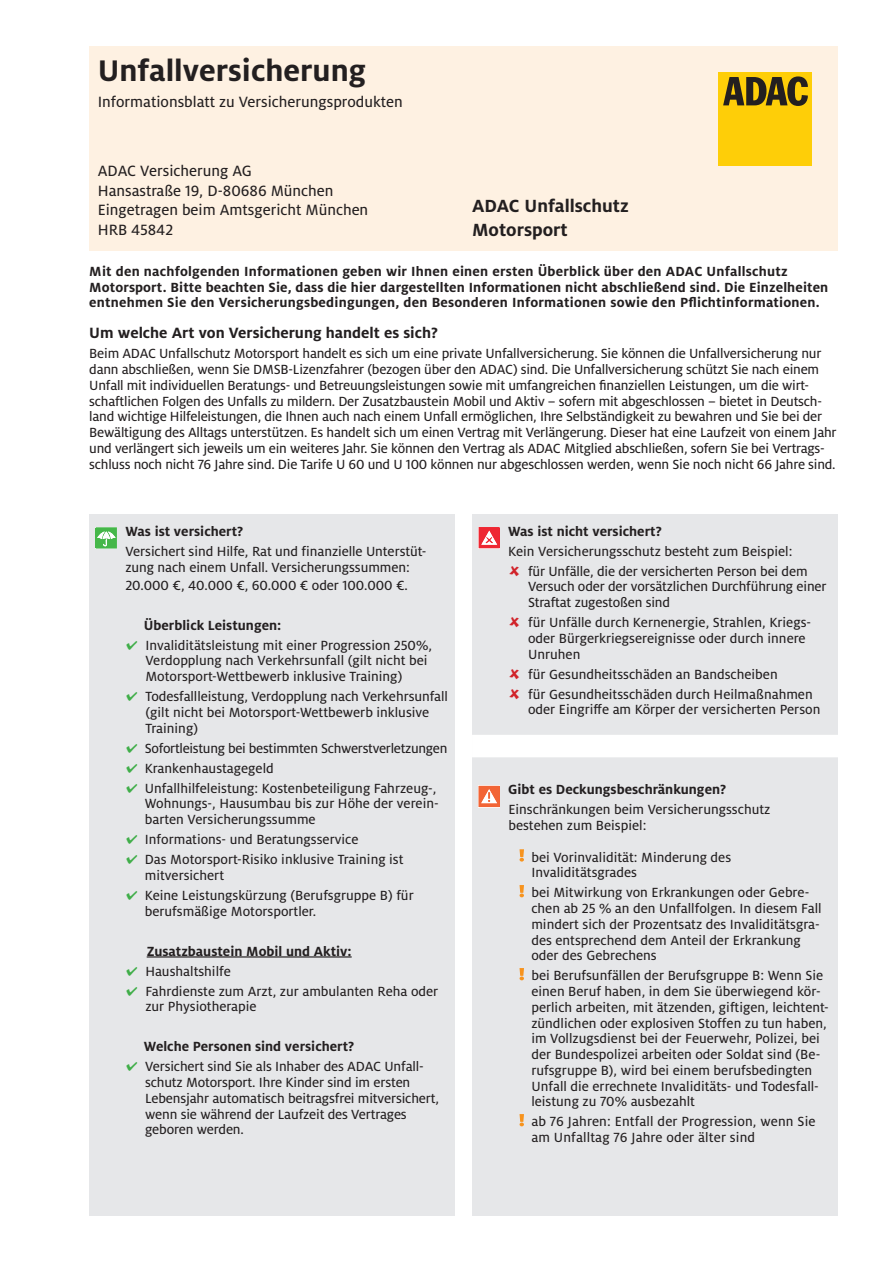
<style>
.page{position:relative;width:893px;height:1263px;background:#fff}
.page>*{position:absolute;margin:0;border:0;box-sizing:border-box;transform-origin:0 0}
.t1{font:700 33px "Milo ADAC";color:#231f20}
.t2{font:700 19.5px/24px "Milo ADAC";color:#231f20}
.t3{font:16.5px/19.5px "Milo ADAC Text";color:#231f20}
.t4{font:700 16.5px "Milo ADAC";color:#231f20}
.t5{font:14.7px/15.8px "Milo ADAC Text";letter-spacing:-.005em;color:#231f20}
.t6{font:700 14.7px/15.8px "Milo ADAC";letter-spacing:.005em;color:#231f20}
.s1{color:#40ae49}
</style>
<div class="page">
<div style="left:89px;top:47px;width:749px;height:204px;background:#fef1e2"></div>
<div style="left:89px;top:514px;width:366px;height:702px;background:#e6e7e9"></div>
<hr style="left:147px;top:956px;width:205px;height:1px;background:#231f20">
<svg style="left:96px;top:527px;width:21px;height:22px"></svg>
<div style="left:472px;top:514px;width:366px;height:702px;background:#e6e7e9"></div>
<svg style="left:478px;top:527px;width:22px;height:22px"></svg>
<img style="left:479px;top:527px;width:21px;height:21px">
<img style="left:481px;top:530px;width:16px;height:15px">
<svg style="left:478px;top:807px;width:22px;height:1px"></svg>
<img style="left:478px;top:786px;width:22px;height:21px">
<img style="left:481px;top:789px;width:16px;height:14px">
<svg style="left:519px;top:849px;width:5px;height:12px"></svg>
<svg style="left:519px;top:885px;width:5px;height:12px"></svg>
<svg style="left:519px;top:968px;width:5px;height:12px"></svg>
<svg style="left:519px;top:1114px;width:5px;height:12px"></svg>
<div style="left:719px;top:72px;width:93px;height:94px;background:#fece08"></div>
<svg style="left:723px;top:76px;width:85px;height:30px"></svg>
<div style="left:472px;top:735px;width:383px;height:22px;background:#fff"></div>
<h1 class="t1" style="left:98px;top:52px;width:270px">Unfallversicherung</h1>
<p class="t3" style="left:98px;top:92px;width:306px">Informationsblatt zu Versicherungsprodukten</p>
<p class="t3" style="left:98px;top:161px;width:272px">ADAC Versicherung AG<br>Hansastraße 19, D-80686 München<br>Eingetragen beim Amtsgericht München<br>HRB 45842</p>
<h2 class="t2" style="left:472px;top:194px;width:158px">ADAC Unfallschutz<br>Motorsport</h2>
<p class="t6" style="left:89px;top:263px;width:740px">Mit den nachfolgenden Informationen geben wir Ihnen einen ersten Überblick über den ADAC Unfallschutz<br>Motorsport. Bitte beachten Sie, dass die hier dargestellten Informationen nicht abschließend sind. Die Einzelheiten entnehmen Sie den Versicherungsbedingungen, den Besonderen Informationen sowie den Pflichtinformationen.</p>
<p class="t4" style="left:89px;top:324px;width:350px">Um welche Art von Versicherung handelt es sich?</p>
<p class="t5" style="left:89px;top:346px;width:749px">Beim ADAC Unfallschutz Motorsport handelt es sich um eine private Unfallversicherung. Sie können die Unfallversicherung nur dann abschließen, wenn Sie DMSB-Lizenzfahrer (bezogen über den ADAC) sind. Die Unfallversicherung schützt Sie nach einem Unfall mit individuellen Beratungs- und Betreuungsleistungen sowie mit umfangreichen finanziellen Leistungen, um die wirt&shy;schaftlichen Folgen des Unfalls zu mildern. Der Zusatzbaustein Mobil und Aktiv – sofern mit abgeschlossen – bietet in Deutsch&shy;land wichtige Hilfeleistungen, die Ihnen auch nach einem Unfall ermöglichen, Ihre Selbständigkeit zu bewahren und Sie bei der Bewältigung des Alltags unterstützen. Es handelt sich um einen Vertrag mit Verlängerung. Dieser hat eine Laufzeit von einem Jahr und verlängert sich jeweils um ein weiteres Jahr. Sie können den Vertrag als ADAC Mitglied abschließen, sofern Sie bei Vertrags&shy;schluss noch nicht 76 Jahre sind. Die Tarife U 60 und U 100 können nur abgeschlossen werden, wenn Sie noch nicht 66 Jahre sind.</p>
<p class="t6" style="left:125px;top:523px;width:119px">Was ist versichert?</p>
<p class="t5" style="left:125px;top:543px;width:302px">Versichert sind Hilfe, Rat und finanzielle Unterstüt&shy;zung nach einem Unfall. Versicherungssummen:</p>
<p class="t5" style="left:125px;top:577px;width:284px">20.000 €, 40.000 €, 60.000 € oder 100.000 €.</p>
<p class="t6" style="left:144px;top:617px;width:139px">Überblick Leistungen:</p>
<p class="t5" style="left:145px;top:637px;width:288px;text-indent:-20px"><span class="s1">◊</span> Invaliditätsleistung mit einer Progression 250%,<br>Verdopplung nach Verkehrsunfall (gilt nicht bei<br>Motorsport-Wettbewerb inklusive Training)</p>
<p class="t5" style="left:145px;top:689px;width:304px;text-indent:-20px"><span class="s1">◊</span> Todesfallleistung, Verdopplung nach Verkehrsunfall (gilt nicht bei Motorsport-Wettbewerb inklusive<br>Training)</p>
<p class="t5" style="left:125px;top:738px;width:323px;line-height:20px"><span class="s1">◊</span> Sofortleistung bei bestimmten Schwerstverletzungen <span class="s1">◊</span> Krankenhaustagegeld<br><span class="s1">◊</span> Unfallhilfeleistung: Kostenbeteiligung Fahrzeug-,</p>
<p class="t5" style="left:145px;top:796px;width:295px">Wohnungs-, Hausumbau bis zur Höhe der verein&shy;barten Versicherungssumme</p>
<p class="t5" style="left:125px;top:830px;width:280px;line-height:20px"><span class="s1">◊</span> Informations- und Beratungsservice<br><span class="s1">◊</span> Das Motorsport-Risiko inklusive Training ist</p>
<p class="t5" style="left:125px;top:865px;width:290px;line-height:20px;text-indent:19px">mitversichert<br><span class="s1">◊</span> Keine Leistungskürzung (Berufsgruppe B) für</p>
<p class="t5" style="left:145px;top:903px;width:173px">berufsmäßige Motorsportler.</p>
<p class="t6" style="left:147px;top:943px;width:207px">Zusatzbaustein Mobil und Aktiv:</p>
<p class="t5" style="left:125px;top:961px;width:314px;line-height:20px"><span class="s1">◊</span> Haushaltshilfe<br><span class="s1">◊</span> Fahrdienste zum Arzt, zur ambulanten Reha oder</p>
<p class="t5" style="left:145px;top:999px;width:113px">zur Physiotherapie</p>
<p class="t6" style="left:144px;top:1039px;width:212px">Welche Personen sind versichert?</p>
<p class="t5" style="left:145px;top:1059px;width:296px;text-indent:-20px"><span class="s1">◊</span> Versichert sind Sie als Inhaber des ADAC Unfall&shy;schutz Motorsport. Ihre Kinder sind im ersten Lebensjahr automatisch beitragsfrei mitversichert, wenn sie während der Laufzeit des Vertrages geboren werden.</p>
<p class="t6" style="left:508px;top:523px;width:155px">Was ist nicht versichert?</p>
<p class="t5" style="left:528px;top:541px;width:281px;line-height:20px;text-indent:-20px">Kein Versicherungsschutz besteht zum Beispiel: für Unfälle, die der versicherten Person bei dem</p>
<p class="t5" style="left:528px;top:579px;width:300px">Versuch oder der vorsätzlichen Durchführung einer<br>Straftat zugestoßen sind</p>
<p class="t5" style="left:528px;top:615px;width:284px">für Unfälle durch Kernenergie, Strahlen, Kriegs&shy;oder Bürgerkriegsereignisse oder durch innere<br>Unruhen</p>
<p class="t5" style="left:528px;top:664px;width:286px;line-height:20px">für Gesundheitsschäden an Bandscheiben<br>für Gesundheitsschäden durch Heilmaßnahmen</p>
<p class="t5" style="left:528px;top:702px;width:294px">oder Eingriffe am Körper der versicherten Person</p>
<p class="t6" style="left:508px;top:782px;width:220px">Gibt es Deckungsbeschränkungen?</p>
<p class="t5" style="left:508px;top:802px;width:263px">Einschränkungen beim Versicherungsschutz bestehen zum Beispiel:</p>
<p class="t5" style="left:531px;top:849px;width:201px">bei Vorinvalidität: Minderung des<br>Invaliditätsgrades</p>
<p class="t5" style="left:531px;top:885px;width:292px">bei Mitwirkung von Erkrankungen oder Gebre&shy;chen ab 25 % an den Unfallfolgen. In diesem Fall mindert sich der Prozentsatz des Invaliditätsgra&shy;des entsprechend dem Anteil der Erkrankung oder des Gebrechens</p>
<p class="t5" style="left:531px;top:968px;width:299px">bei Berufsunfällen der Berufsgruppe B: Wenn Sie einen Beruf haben, in dem Sie überwiegend kör&shy;perlich arbeiten, mit ätzenden, giftigen, leichtent&shy;zündlichen oder explosiven Stoffen zu tun haben, im Vollzugsdienst bei der Feuerwehr, Polizei, bei der Bundespolizei arbeiten oder Soldat sind (Be&shy;rufsgruppe B), wird bei einem berufsbedingten Unfall die errechnete Invaliditäts- und Todesfall&shy;leistung zu 70% ausbezahlt</p>
<p class="t5" style="left:531px;top:1114px;width:286px">ab 76 Jahren: Entfall der Progression, wenn Sie am Unfalltag 76 Jahre oder älter sind</p>
</div>
